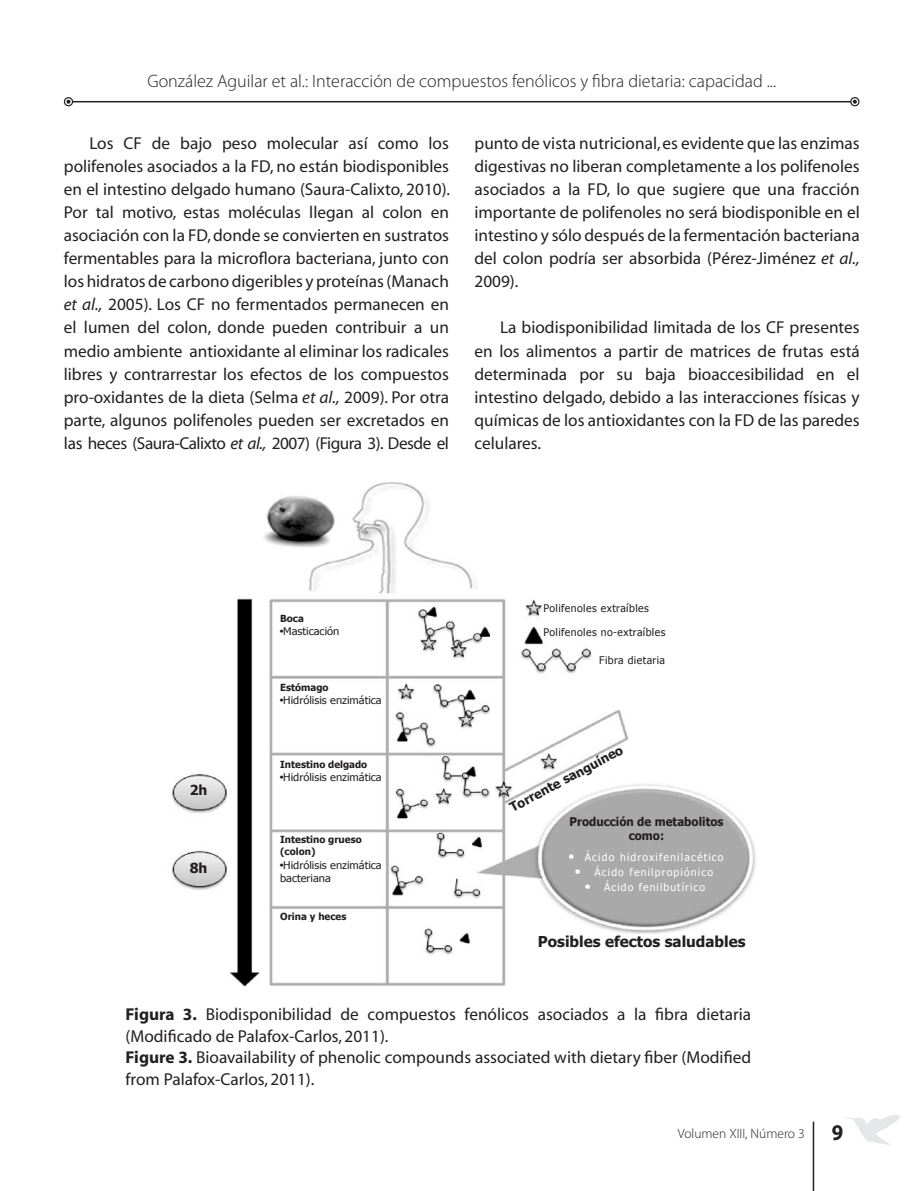
<style>
.page{position:relative;width:915px;height:1191px;background:#fff}
.page>*{position:absolute;margin:0;border:0;box-sizing:border-box;transform-origin:0 0}
.CABEZA_DE_PAGINA{font:300 18px "Myriad Pro";color:#231f20}
.TEXTO_NORMAL{font:17.25px/23.1px "Myriad";color:#231f20;text-align:justify}
.t1{font:700 15px "Tahoma";color:#231f20}
.t2{font:700 13.8px "Tahoma";color:#231f20}
.t3{font:300 13.5px "Myriad Pro";color:#231f20}
.t4{font:700 12.75px "Tahoma";color:#231f20}
.t5{font:700 12px "Tahoma";color:#231f20;scale:.96 1}
.t6{font:10.5px "Tahoma";color:#231f20;scale:1.05 1}
.t7{font:10.5px "Tahoma";letter-spacing:.11em;color:#fff}
.t8{font:10.5px "Tahoma";letter-spacing:.04em;color:#231f20}
.t9{font:700 9.75px "Tahoma";color:#231f20}
.s1{font-style:italic}
.s2{font-weight:700}
</style>
<div class="page">
<hr style="left:812px;top:1121px;width:1px;height:70px;background:#231f20">
<hr style="left:72px;top:101px;width:778px;height:1px;background:#231f20">
<div style="left:64px;top:97px;width:9px;height:9px;border:1px solid #231f20;border-radius:50%"></div>
<svg style="left:66px;top:100px;width:4px;height:4px"></svg>
<div style="left:849px;top:97px;width:10px;height:9px;border:1px solid #231f20;border-radius:50%"></div>
<svg style="left:852px;top:100px;width:4px;height:4px"></svg>
<img style="left:172px;top:482px;width:584px;height:504px">
<svg style="left:844px;top:1115px;width:56px;height:30px"></svg>
<p class="CABEZA_DE_PAGINA" style="left:147px;top:70px;width:630px">González Aguilar et al.: Interacción de compuestos fenólicos y fibra dietaria: capacidad ...</p>
<p class="TEXTO_NORMAL" style="left:64px;top:132px;width:388px;text-indent:26px">Los CF de bajo peso molecular así como los polifenoles asociados a la FD, no están biodisponibles en el intestino delgado humano (Saura-Calixto, 2010).<br>Por tal motivo, estas moléculas llegan al colon en asociación con la FD, donde se convierten en sustratos fermentables para la microflora bacteriana, junto con los hidratos de carbono digeribles y proteínas (Manach <span class="s1">et al.,</span> 2005). Los CF no fermentados permanecen en el lumen del colon, donde pueden contribuir a un medio ambiente antioxidante al eliminar los radicales libres y contrarrestar los efectos de los compuestos pro-oxidantes de la dieta (Selma <span class="s1">et al.,</span> 2009). Por otra parte, algunos polifenoles pueden ser excretados en las heces (Saura-Calixto <span class="s1">et al.,</span> 2007) (Figura 3). Desde el</p>
<p class="TEXTO_NORMAL" style="left:474px;top:132px;width:386px">punto de vista nutricional, es evidente que las enzimas digestivas no liberan completamente a los polifenoles asociados a la FD, lo que sugiere que una fracción importante de polifenoles no será biodisponible en el intestino y sólo después de la fermentación bacteriana del colon podría ser absorbida (Pérez-Jiménez <span class="s1">et al., </span>2009).</p>
<p class="TEXTO_NORMAL" style="left:474px;top:317px;width:386px;text-indent:26px">La biodisponibilidad limitada de los CF presentes en los alimentos a partir de matrices de frutas está determinada por su baja bioaccesibilidad en el intestino delgado, debido a las interacciones físicas y químicas de los antioxidantes con la FD de las paredes celulares.</p>
<p class="t2" style="left:190px;top:780px;width:19px">2h</p>
<p class="t2" style="left:190px;top:858px;width:19px">8h</p>
<p class="t9" style="left:280px;top:611px;width:25px">Boca</p>
<p class="t6" style="left:280px;top:624px;width:58px">■Masticación</p>
<p class="t9" style="left:280px;top:680px;width:50px">Estómago</p>
<p class="t6" style="left:280px;top:693px;width:98px">■Hidrólisis enzimática</p>
<p class="t9" style="left:280px;top:757px;width:89px">Intestino delgado</p>
<p class="t6" style="left:280px;top:770px;width:98px">■Hidrólisis enzimática</p>
<p class="t9" style="left:280px;top:833px;width:83px">Intestino grueso</p>
<p class="t9" style="left:280px;top:844px;width:37px">(colon)</p>
<p class="t6" style="left:280px;top:857px;width:98px">■Hidrólisis enzimática</p>
<p class="t6" style="left:280px;top:871px;width:50px">bacteriana</p>
<p class="t9" style="left:280px;top:910px;width:68px">Orina y heces</p>
<p class="t8" style="left:543px;top:601px;width:107px">Polifenoles extraíbles</p>
<p class="t8" style="left:543px;top:625px;width:123px">Polifenoles no-extraíbles</p>
<p class="t8" style="left:599px;top:653px;width:67px">Fibra dietaria</p>
<p class="t4" style="left:506px;top:800px;width:128px;rotate:-28deg">Torrente sanguíneo</p>
<p class="t5" style="left:569px;top:813px;width:162px">Producción de metabolitos</p>
<p class="t5" style="left:628px;top:827px;width:38px">como:</p>
<p class="t7" style="left:568px;top:850px;width:156px">■ Ácido hidroxifenilacético</p>
<p class="t7" style="left:575px;top:865px;width:139px">■ Ácido fenilpropiónico</p>
<p class="t7" style="left:585px;top:880px;width:121px">■ Ácido fenilbutírico</p>
<p class="t1" style="left:537px;top:931px;width:209px">Posibles efectos saludables</p>
<p class="TEXTO_NORMAL" style="left:125px;top:1004px;width:627px;line-height:21.8px"><span class="s2">Figura 3.</span> Biodisponibilidad de compuestos fenólicos asociados a la fibra dietaria (Modificado de Palafox-Carlos, 2011).</p>
<p class="TEXTO_NORMAL" style="left:125px;top:1047px;width:626px;line-height:21.8px"><span class="s2">Figure 3.</span> Bioavailability of phenolic compounds associated with dietary fiber (Modified from Palafox-Carlos, 2011).</p>
<p class="t3" style="left:677px;top:1125px;width:128px">Volumen XIII, Número 3</p>
</div>
